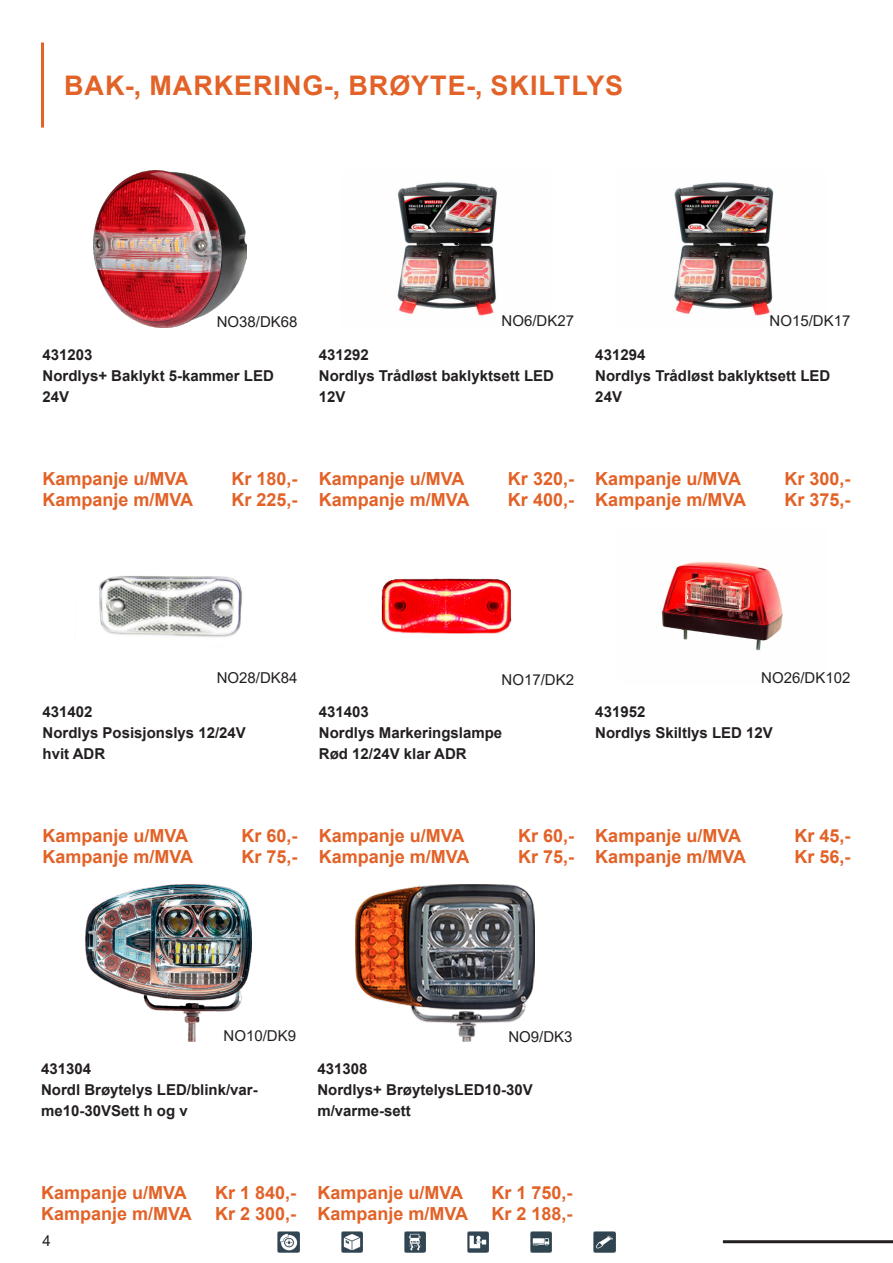
<style>
.page{position:relative;width:893px;height:1263px;background:#fff}
.page>*{position:absolute;margin:0;border:0;box-sizing:border-box;transform-origin:0 0}
.t1{font:700 27px "Arial";letter-spacing:.035em;color:#e26227}
.t2{font:700 18px "Arial";color:#e26227}
.t3{font:700 15px/21px "Arial";color:#231f20}
.t4{font:15px "Arial";color:#231f20}
</style>
<div class="page">
<hr style="left:723px;top:1240px;width:170px;height:3px;background:#231f20">
<hr style="left:41px;top:43px;width:3px;height:85px;background:#e26227">
<img style="left:278px;top:1231px;width:21px;height:21px">
<img style="left:341px;top:1231px;width:21px;height:21px">
<img style="left:404px;top:1231px;width:21px;height:21px">
<img style="left:467px;top:1231px;width:22px;height:21px">
<img style="left:531px;top:1231px;width:21px;height:21px">
<img style="left:594px;top:1231px;width:21px;height:21px">
<img style="left:85px;top:884px;width:167px;height:158px">
<img style="left:356px;top:884px;width:178px;height:158px">
<img style="left:99px;top:576px;width:144px;height:61px">
<img style="left:381px;top:578px;width:131px;height:56px">
<img style="left:661px;top:561px;width:122px;height:90px">
<img style="left:94px;top:170px;width:153px;height:157px">
<img style="left:397px;top:182px;width:100px;height:134px">
<img style="left:674px;top:182px;width:100px;height:134px">
<p class="t1" style="left:64px;top:66px;width:561px">BAK-, MARKERING-, BRØYTE-, SKILTLYS</p>
<p class="t4" style="left:217px;top:312px;width:82px">NO38/DK68</p>
<p class="t4" style="left:501px;top:311px;width:74px">NO6/DK27</p>
<p class="t4" style="left:770px;top:311px;width:82px">NO15/DK17</p>
<p class="t3" style="left:43px;top:344px;width:52px">431203</p>
<p class="t3" style="left:43px;top:365px;width:233px">Nordlys+ Baklykt 5-kammer LED<br>24V</p>
<p class="t3" style="left:319px;top:344px;width:52px">431292</p>
<p class="t3" style="left:319px;top:365px;width:237px">Nordlys Trådløst baklyktsett LED<br>12V</p>
<p class="t3" style="left:595px;top:344px;width:52px">431294</p>
<p class="t3" style="left:595px;top:365px;width:237px">Nordlys Trådløst baklyktsett LED<br>24V</p>
<p class="t2" style="left:43px;top:466px;width:147px">Kampanje u/MVA</p>
<p class="t2" style="left:43px;top:487px;width:152px">Kampanje m/MVA</p>
<p class="t2" style="left:232px;top:466px;width:68px">Kr 180,-</p>
<p class="t2" style="left:232px;top:487px;width:68px">Kr 225,-</p>
<p class="t2" style="left:319px;top:466px;width:147px">Kampanje u/MVA</p>
<p class="t2" style="left:319px;top:487px;width:152px">Kampanje m/MVA</p>
<p class="t2" style="left:508px;top:466px;width:68px">Kr 320,-</p>
<p class="t2" style="left:508px;top:487px;width:68px">Kr 400,-</p>
<p class="t2" style="left:595px;top:466px;width:147px">Kampanje u/MVA</p>
<p class="t2" style="left:595px;top:487px;width:152px">Kampanje m/MVA</p>
<p class="t2" style="left:784px;top:466px;width:68px">Kr 300,-</p>
<p class="t2" style="left:784px;top:487px;width:68px">Kr 375,-</p>
<p class="t4" style="left:217px;top:668px;width:82px">NO28/DK84</p>
<p class="t3" style="left:43px;top:701px;width:52px">431402</p>
<p class="t3" style="left:43px;top:722px;width:205px">Nordlys Posisjonslys 12/24V</p>
<p class="t3" style="left:43px;top:743px;width:64px">hvit ADR</p>
<p class="t4" style="left:501px;top:669px;width:74px">NO17/DK2</p>
<p class="t3" style="left:319px;top:701px;width:52px">431403</p>
<p class="t3" style="left:319px;top:722px;width:185px">Nordlys Markeringslampe</p>
<p class="t3" style="left:319px;top:743px;width:149px">Rød 12/24V klar ADR</p>
<p class="t4" style="left:761px;top:667px;width:91px">NO26/DK102</p>
<p class="t3" style="left:595px;top:701px;width:52px">431952</p>
<p class="t3" style="left:595px;top:722px;width:179px">Nordlys Skiltlys LED 12V</p>
<p class="t2" style="left:43px;top:823px;width:147px">Kampanje u/MVA</p>
<p class="t2" style="left:43px;top:844px;width:152px">Kampanje m/MVA</p>
<p class="t2" style="left:242px;top:823px;width:58px">Kr 60,-</p>
<p class="t2" style="left:242px;top:844px;width:58px">Kr 75,-</p>
<p class="t2" style="left:319px;top:823px;width:147px">Kampanje u/MVA</p>
<p class="t2" style="left:319px;top:844px;width:152px">Kampanje m/MVA</p>
<p class="t2" style="left:518px;top:823px;width:58px">Kr 60,-</p>
<p class="t2" style="left:518px;top:844px;width:58px">Kr 75,-</p>
<p class="t2" style="left:595px;top:823px;width:147px">Kampanje u/MVA</p>
<p class="t2" style="left:595px;top:844px;width:152px">Kampanje m/MVA</p>
<p class="t2" style="left:794px;top:823px;width:58px">Kr 45,-</p>
<p class="t2" style="left:794px;top:844px;width:58px">Kr 56,-</p>
<p class="t4" style="left:224px;top:1025px;width:74px">NO10/DK9</p>
<p class="t3" style="left:41px;top:1058px;width:52px">431304</p>
<p class="t3" style="left:41px;top:1079px;width:218px">Nordl Brøytelys LED/blink/var&shy;me10-30VSett h og v</p>
<p class="t4" style="left:508px;top:1026px;width:66px">NO9/DK3</p>
<p class="t3" style="left:317px;top:1058px;width:52px">431308</p>
<p class="t3" style="left:317px;top:1079px;width:217px">Nordlys+ BrøytelysLED10-30V</p>
<p class="t3" style="left:317px;top:1100px;width:95px">m/varme-sett</p>
<p class="t2" style="left:41px;top:1180px;width:147px">Kampanje u/MVA</p>
<p class="t2" style="left:41px;top:1201px;width:152px">Kampanje m/MVA</p>
<p class="t4" style="left:43px;top:1230px;width:10px">4</p>
<p class="t2" style="left:215px;top:1180px;width:83px">Kr 1 840,-</p>
<p class="t2" style="left:215px;top:1201px;width:83px">Kr 2 300,-</p>
<p class="t2" style="left:317px;top:1180px;width:147px">Kampanje u/MVA</p>
<p class="t2" style="left:317px;top:1201px;width:152px">Kampanje m/MVA</p>
<p class="t2" style="left:491px;top:1180px;width:83px">Kr 1 750,-</p>
<p class="t2" style="left:491px;top:1201px;width:83px">Kr 2 188,-</p>
</div>
